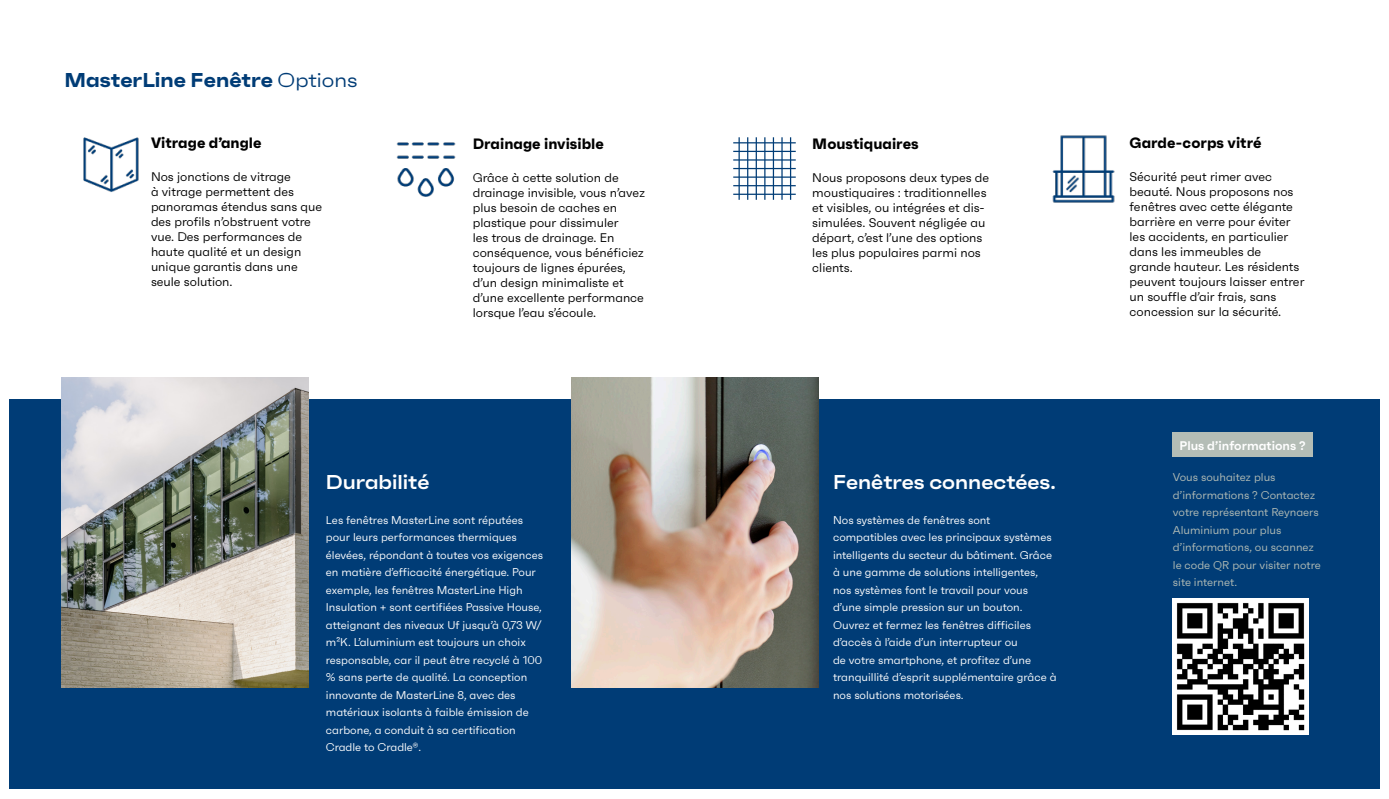
<style>
.page{position:relative;width:1389px;height:799px;background:#fff}
.page>*{position:absolute;margin:0;border:0;box-sizing:border-box;transform-origin:0 0}
.t1{font:600 expanded 20px "Faktum";color:#fff}
.t2{font:700 expanded 20px "Faktum";color:#003c76}
.t3{font:700 15px "Faktum";color:#000}
.t4{font:12.5px/15px "Faktum";color:#000}
.Intro_text__white{font:600 12.5px "Faktum";color:#fff}
.t5{font:11.25px/17.5px "Faktum";color:#fff}
.t6{font:11.25px/17.5px "Faktum";color:#b4bdb6}
.s1{font-weight:400}
</style>
<div class="page">
<div style="left:9px;top:399px;width:1370px;height:390px;background:#003c76"></div>
<img style="left:1172px;top:598px;width:137px;height:136px">
<div style="left:1172px;top:433px;width:140px;height:24px;background:#b4bdb6"></div>
<hr style="left:790px;top:137px;width:1px;height:63px;background:#003c76">
<hr style="left:781px;top:137px;width:2px;height:63px;background:#003c76">
<hr style="left:773px;top:137px;width:1px;height:63px;background:#003c76">
<hr style="left:764px;top:137px;width:1px;height:63px;background:#003c76">
<hr style="left:756px;top:137px;width:1px;height:63px;background:#003c76">
<hr style="left:747px;top:137px;width:1px;height:63px;background:#003c76">
<hr style="left:738px;top:137px;width:2px;height:63px;background:#003c76">
<hr style="left:733px;top:194px;width:63px;height:1px;background:#003c76">
<hr style="left:733px;top:185px;width:63px;height:1px;background:#003c76">
<hr style="left:733px;top:176px;width:63px;height:2px;background:#003c76">
<hr style="left:733px;top:168px;width:63px;height:1px;background:#003c76">
<hr style="left:733px;top:159px;width:63px;height:2px;background:#003c76">
<hr style="left:733px;top:151px;width:63px;height:1px;background:#003c76">
<hr style="left:733px;top:142px;width:63px;height:1px;background:#003c76">
<img style="left:571px;top:377px;width:247px;height:310px">
<img style="left:62px;top:377px;width:247px;height:310px">
<img style="left:396px;top:142px;width:60px;height:55px">
<img style="left:83px;top:137px;width:56px;height:55px">
<img style="left:1052px;top:135px;width:63px;height:68px">
<p class="t2" style="left:64px;top:67px;width:295px">MasterLine Fenêtre <span class="s1">Options</span></p>
<p class="t3" style="left:151px;top:133px;width:112px">Vitrage d’angle</p>
<p class="t4" style="left:151px;top:169px;width:173px">Nos jonctions de vitrage<br>à vitrage permettent des panoramas étendus sans que des profils n’obstruent votre vue. Des performances de haute qualité et un design unique garantis dans une seule solution.</p>
<p class="t3" style="left:473px;top:134px;width:133px">Drainage invisible</p>
<p class="t4" style="left:473px;top:170px;width:174px">Grâce à cette solution de drainage invisible, vous n’avez plus besoin de caches en plastique pour dissimuler<br>les trous de drainage. En conséquence, vous bénéficiez toujours de lignes épurées, d’un design minimaliste et d’une excellente performance lorsque l’eau s’écoule.</p>
<p class="t1" style="left:326px;top:469px;width:105px">Durabilité</p>
<p class="t5" style="left:326px;top:511px;width:219px">Les fenêtres MasterLine sont réputées pour leurs performances thermiques élevées, répondant à toutes vos exigences en matière d’efficacité énergétique. Pour exemple, les fenêtres MasterLine High Insulation + sont certifiées Passive House, atteignant des niveaux Uf jusqu’à 0,73 W/ m²K. L’aluminium est toujours un choix responsable, car il peut être recyclé à 100 % sans perte de qualité. La conception innovante de MasterLine 8, avec des matériaux isolants à faible émission de carbone, a conduit à sa certification Cradle to Cradle®.</p>
<p class="t3" style="left:812px;top:134px;width:108px">Moustiquaires</p>
<p class="t4" style="left:812px;top:170px;width:178px">Nous proposons deux types de moustiquaires : traditionnelles et visibles, ou intégrées et dis&shy;simulées. Souvent négligée au départ, c’est l’une des options les plus populaires parmi nos clients.</p>
<p class="t1" style="left:833px;top:469px;width:224px">Fenêtres connectées.</p>
<p class="t5" style="left:833px;top:511px;width:225px">Nos systèmes de fenêtres sont compatibles avec les principaux systèmes intelligents du secteur du bâtiment. Grâce à une gamme de solutions intelligentes, nos systèmes font le travail pour vous d’une simple pression sur un bouton.<br>Ouvrez et fermez les fenêtres difficiles d’accès à l’aide d’un interrupteur ou<br>de votre smartphone, et profitez d’une tranquillité d’esprit supplémentaire grâce à nos solutions motorisées.</p>
<p class="t3" style="left:1129px;top:133px;width:133px">Garde-corps vitré</p>
<p class="t4" style="left:1129px;top:169px;width:176px">Sécurité peut rimer avec beauté. Nous proposons nos fenêtres avec cette élégante barrière en verre pour éviter les accidents, en particulier dans les immeubles de grande hauteur. Les résidents peuvent toujours laisser entrer un souffle d’air frais, sans concession sur la sécurité.</p>
<p class="Intro_text__white" style="left:1179px;top:437px;width:127px">Plus d’informations ?</p>
<p class="t6" style="left:1173px;top:468px;width:149px">Vous souhaitez plus d’informations ? Contactez votre représentant Reynaers<br>Aluminium pour plus d’informations, ou scannez le code QR pour visiter notre site internet.</p>
</div>
